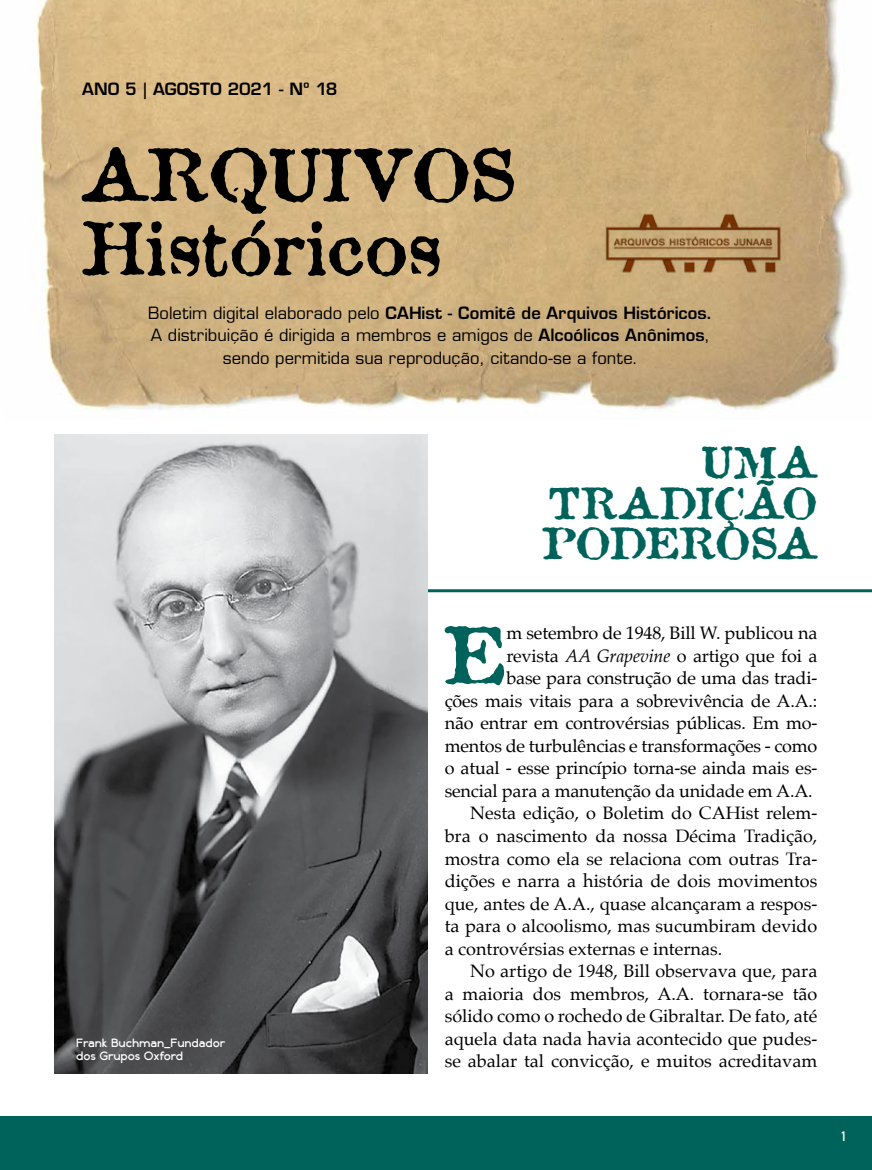
<style>
.page{position:relative;width:872px;height:1170px;background:#fff}
.page>*{position:absolute;margin:0;border:0;box-sizing:border-box;transform-origin:0 0}
.t1{font:77.4px "Attic";color:#00635b}
.t2{font:70.5px/73.5px "Attic";color:#000}
.t3{font:42px/40.5px "Attic";color:#00635b;text-align:justify}
.t4{font:18px "Palatino";color:#000}
.t5{font:16.5px/22.5px "Eurostile LT Std";letter-spacing:.005em;color:#000;text-align:center}
.t6{font:600 16.5px "Eurostile LT Std";letter-spacing:-.005em;color:#000}
.t7{font:13.5px "DIN Engschrift Std";color:#fff}
.t8{font:700 10.5px/13.5px "Compass";letter-spacing:.05em;color:#fff}
.s1{font-weight:600}
.s2{font-style:italic}
</style>
<div class="page">
<div style="left:0;top:1115px;width:872px;height:54px;background:#00635b"></div>
<hr style="left:395px;top:589px;width:477px;height:3px;background:#00635b">
<img style="left:54px;top:434px;width:373px;height:638px">
<img style="left:36px;top:0;width:816px;height:410px">
<img style="left:601px;top:209px;width:187px;height:68px">
<p class="t6" style="left:82px;top:79px;width:257px">ANO 5 | AGOSTO 2021 - Nº 18</p>
<h2 class="t2" style="left:82px;top:137px;width:435px">ARQUIVOS<br>Históricos</h2>
<p class="t5" style="left:148px;top:302px;width:565px">Boletim digital elaborado pelo <span class="s1">CAHist - Comitê de Arquivos Históricos.<br></span>A distribuição é dirigida a membros e amigos de <span class="s1">Alcoólicos Anônimos</span>, sendo permitida sua reprodução, citando-se a fonte.</p>
<p class="t8" style="left:77px;top:1035px;width:150px">Frank Buchman_Fundador dos Grupos Oxford</p>
<h3 class="t3" style="left:543px;top:441px;width:276px;text-indent:159px">UMA TRADIÇÃO PODEROSA</h3>
<h1 class="t1" style="left:444px;top:604px;width:63px">E</h1>
<p class="t4" style="left:506px;top:618px;width:312px">m setembro de 1948, Bill W. publicou na</p>
<p class="t4" style="left:506px;top:640px;width:312px">revista <span class="s2">AA Grapevine</span> o artigo que foi a</p>
<p class="t4" style="left:506px;top:663px;width:312px">base para construção de uma das tradi-</p>
<p class="t4" style="left:445px;top:685px;width:374px">ções mais vitais para a sobrevivência de A.A.:</p>
<p class="t4" style="left:445px;top:708px;width:374px">não entrar em controvérsias públicas. Em mo-</p>
<p class="t4" style="left:445px;top:730px;width:374px">mentos de turbulências e transformações - como</p>
<p class="t4" style="left:445px;top:753px;width:374px">o atual - esse princípio torna-se ainda mais es-</p>
<p class="t4" style="left:445px;top:775px;width:369px">sencial para a manutenção da unidade em A.A.</p>
<p class="t4" style="left:470px;top:798px;width:349px">Nesta edição, o Boletim do CAHist relem-</p>
<p class="t4" style="left:445px;top:820px;width:374px">bra o nascimento da nossa Décima Tradição,</p>
<p class="t4" style="left:445px;top:843px;width:374px">mostra como ela se relaciona com outras Tra-</p>
<p class="t4" style="left:445px;top:865px;width:374px">dições e narra a história de dois movimentos</p>
<p class="t4" style="left:445px;top:888px;width:374px">que, antes de A.A., quase alcançaram a respos-</p>
<p class="t4" style="left:445px;top:910px;width:374px">ta para o alcoolismo, mas sucumbiram devido</p>
<p class="t4" style="left:445px;top:933px;width:279px">a controvérsias externas e internas.</p>
<p class="t4" style="left:470px;top:955px;width:349px">No artigo de 1948, Bill observava que, para</p>
<p class="t4" style="left:445px;top:978px;width:374px">a maioria dos membros, A.A. tornara-se tão</p>
<p class="t4" style="left:445px;top:1000px;width:374px">sólido como o rochedo de Gibraltar. De fato, até</p>
<p class="t4" style="left:445px;top:1023px;width:374px">aquela data nada havia acontecido que pudes-</p>
<p class="t4" style="left:445px;top:1045px;width:374px">se abalar tal convicção, e muitos acreditavam</p>
<p class="t7" style="left:841px;top:1128px;width:7px">1</p>
</div>
